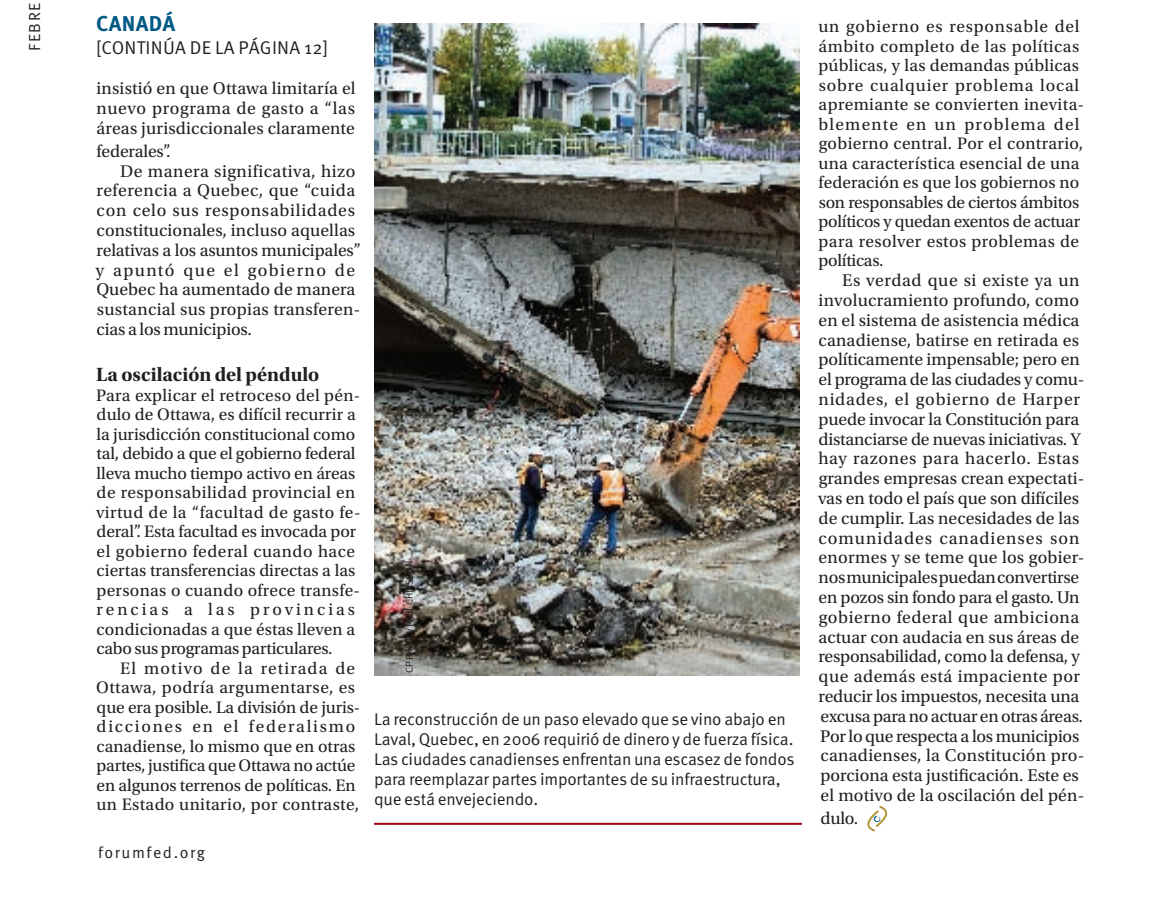
<style>
.page{position:relative;width:1152px;height:900px;background:#fff}
.page>*{position:absolute;margin:0;border:0;box-sizing:border-box;transform-origin:0 0}
.Turn_From_Label{font:700 21.6px "Meta OT";letter-spacing:.015em;color:#005983}
.Body_Heads{font:20px "Utopia Std Bold Subh";color:#231f20}
.Turn_From_Label-2{font:18.4px "Meta OT";letter-spacing:.015em;color:#231f20}
.Body_FR{font:17.8px/19.8px "Utopia Std";letter-spacing:.005em;color:#231f20}
.Body_FR-2{font:17.6px/19.6px "Utopia Std";letter-spacing:.015em;color:#231f20}
.Body_No_Indent_FR{font:17.6px/19.6px "Utopia Std";letter-spacing:.005em;color:#231f20}
.t1{font:17px/20px "Meta OT";letter-spacing:-.01em;color:#231f20}
.Body{font:16px "Meta OT";letter-spacing:.095em;color:#231f20}
.Photo_Credit{font:10px "Meta OT";letter-spacing:-.02em;color:#231f20}
</style>
<div class="page">
<svg style="left:867px;top:806px;width:21px;height:26px"></svg>
<img style="left:374px;top:23px;width:426px;height:653px">
<hr style="left:374px;top:823px;width:428px;height:2px;background:#9d070d">
<p class="Body" style="left:25px;top:51px;width:70px;rotate:-90deg">FEBRERO</p>
<p class="Turn_From_Label" style="left:96px;top:10px;width:81px">CANADÁ</p>
<p class="Turn_From_Label-2" style="left:96px;top:37px;width:233px">[CONTINÚA DE LA PÁGINA 12]</p>
<p class="Body_FR" style="left:97px;top:79px;width:261px;text-align:justify">insistió en que Ottawa limitaría el nuevo programa de gasto a “las áreas jurisdiccionales claramente</p>
<p class="Body_FR" style="left:97px;top:142px;width:76px">federales”.</p>
<p class="Body_FR" style="left:96px;top:161px;width:267px;text-indent:24px">De manera significativa, hizo referencia a Quebec, que “cuida con celo sus responsabilidades constitucionales, incluso aquellas relativas a los asuntos municipales” y apuntó que el gobierno de<br>Quebec ha aumentado de manera sustancial sus propias transferen&shy;cias a los municipios.</p>
<p class="Body_Heads" style="left:96px;top:363px;width:225px">La oscilación del péndulo</p>
<p class="Body_No_Indent_FR" style="left:96px;top:385px;width:266px">Para explicar el retroceso del pén&shy;dulo de Ottawa, es difícil recurrir a la jurisdicción constitucional como tal, debido a que el gobierno federal lleva mucho tiempo activo en áreas de responsabilidad provincial en virtud de la “facultad de gasto fe&shy;deral”. Esta facultad es invocada por el gobierno federal cuando hace ciertas transferencias directas a las personas o cuando ofrece transfe&shy;rencias a las provincias condicionadas a que éstas lleven a cabo sus programas particulares.</p>
<p class="Body_FR-2" style="left:96px;top:658px;width:266px;text-indent:24px">El motivo de la retirada de Ottawa, podría argumentarse, es que era posible. La división de juris&shy;dicciones en el federalismo canadiense, lo mismo que en otras partes, justifica que Ottawa no actúe en algunos terrenos de políticas. En un Estado unitario, por contraste,</p>
<p class="Body" style="left:98px;top:843px;width:109px">forumfed.org</p>
<p class="Photo_Credit" style="left:403px;top:673px;width:111px;rotate:-90deg">CP Photo/Paul Chiasson</p>
<p class="t1" style="left:374px;top:709px;width:422px">La reconstrucción de un paso elevado que se vino abajo en Laval, Quebec, en 2006 requirió de dinero y de fuerza física.<br>Las ciudades canadienses enfrentan una escasez de fondos para reemplazar partes importantes de su infraestructura, que está envejeciendo.</p>
<p class="Body_FR-2" style="left:818px;top:17px;width:267px">un gobierno es responsable del ámbito completo de las políticas públicas, y las demandas públicas sobre cualquier problema local apremiante se convierten inevita&shy;blemente en un problema del gobierno central. Por el contrario, una característica esencial de una federación es que los gobiernos no son responsables de ciertos ámbitos políticos y quedan exentos de actuar para resolver estos problemas de políticas.</p>
<p class="Body_FR" style="left:818px;top:271px;width:268px;text-indent:24px">Es verdad que si existe ya un involucramiento profundo, como en el sistema de asistencia médica canadiense, batirse en retirada es políticamente impensable; pero en el programa de las ciudades y comu&shy;nidades, el gobierno de Harper puede invocar la Constitución para distanciarse de nuevas iniciativas. Y hay razones para hacerlo. Estas grandes empresas crean expectati&shy;vas en todo el país que son difíciles de cumplir. Las necesidades de las comunidades canadienses son enormes y se teme que los gobier&shy;nos municipales puedan convertirse en pozos sin fondo para el gasto. Un gobierno federal que ambiciona actuar con audacia en sus áreas de responsabilidad, como la defensa, y que además está impaciente por reducir los impuestos, necesita una excusa para no actuar en otras áreas.<br>Por lo que respecta a los municipios canadienses, la Constitución pro&shy;porciona esta justificación. Este es el motivo de la oscilación del pén-</p>
<p class="Body_FR" style="left:821px;top:809px;width:39px">dulo.</p>
</div>
